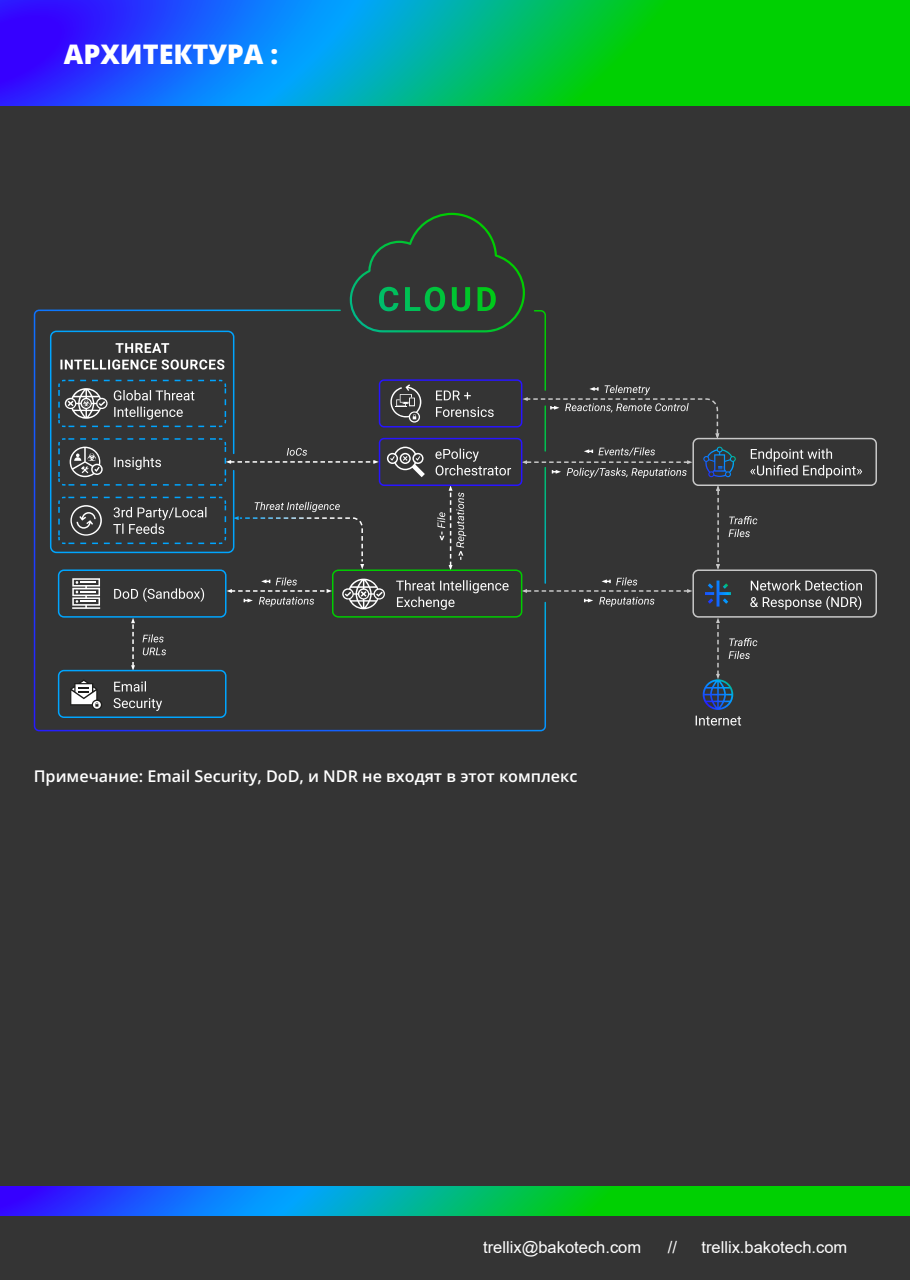
<style>
.page{position:relative;width:910px;height:1280px;background:#fff}
.page>*{position:absolute;margin:0;border:0;box-sizing:border-box;transform-origin:0 0}
.t1{font:800 27px "Open Sans";color:#fff}
.t2{font:16.5px "Arial";color:#fff}
.t3{font:600 16.2px "Open Sans";color:#fff}
</style>
<div class="page">
<svg style="left:0;top:1186px;width:910px;height:30px;background:#08a17e"></svg>
<div style="left:0;top:106px;width:910px;height:1080px;background:#343434"></div>
<svg style="left:0;top:0;width:910px;height:106px;background:#099c84"></svg>
<div style="left:0;top:1216px;width:910px;height:64px;background:#343434"></div>
<svg style="left:34px;top:310px;width:512px;height:421px"></svg>
<svg style="left:544px;top:467px;width:2px;height:117px"></svg>
<svg style="left:114px;top:588px;width:90px;height:14px"></svg>
<svg style="left:72px;top:578px;width:28px;height:31px"></svg>
<div style="left:58px;top:569px;width:168px;height:49px;border:2px solid #00a5ff;border-radius:5px"></div>
<svg style="left:131px;top:618px;width:4px;height:52px"></svg>
<svg style="left:114px;top:698px;width:48px;height:13px"></svg>
<svg style="left:114px;top:681px;width:32px;height:11px"></svg>
<svg style="left:92px;top:699px;width:10px;height:11px"></svg>
<svg style="left:93px;top:701px;width:8px;height:8px"></svg>
<svg style="left:70px;top:679px;width:28px;height:28px"></svg>
<div style="left:58px;top:670px;width:168px;height:48px;border:2px solid #00a5ff;border-radius:5px"></div>
<div style="left:692px;top:438px;width:185px;height:48px;border:2px solid #c8c8c8;border-radius:5px"></div>
<svg style="left:705px;top:580px;width:26px;height:27px"></svg>
<svg style="left:750px;top:580px;width:112px;height:30px"></svg>
<div style="left:692px;top:569px;width:185px;height:49px;border:2px solid #c8c8c8;border-radius:5px"></div>
<svg style="left:396px;top:580px;width:113px;height:30px"></svg>
<div style="left:332px;top:569px;width:190px;height:49px;border:2px solid #00cd00;border-radius:6px"></div>
<svg style="left:342px;top:579px;width:43px;height:30px"></svg>
<svg style="left:143px;top:648px;width:23px;height:7px"></svg>
<svg style="left:142px;top:634px;width:22px;height:8px"></svg>
<svg style="left:696px;top:716px;width:45px;height:9px"></svg>
<svg style="left:703px;top:618px;width:54px;height:92px"></svg>
<svg style="left:522px;top:577px;width:170px;height:30px"></svg>
<svg style="left:227px;top:577px;width:105px;height:30px"></svg>
<svg style="left:58px;top:213px;width:804px;height:357px"></svg>
<h1 class="t1" style="left:64px;top:34px;width:216px">АРХИТЕКТУРА :</h1>
<p class="t3" style="left:34px;top:765px;width:545px">Примечание: Email Security, DoD, и NDR не входят в этот комплекс</p>
<p class="t2" style="left:483px;top:1235px;width:159px">trellix@bakotech.com</p>
<p class="t2" style="left:668px;top:1236px;width:11px">//</p>
<p class="t2" style="left:701px;top:1235px;width:147px">trellix.bakotech.com</p>
</div>
